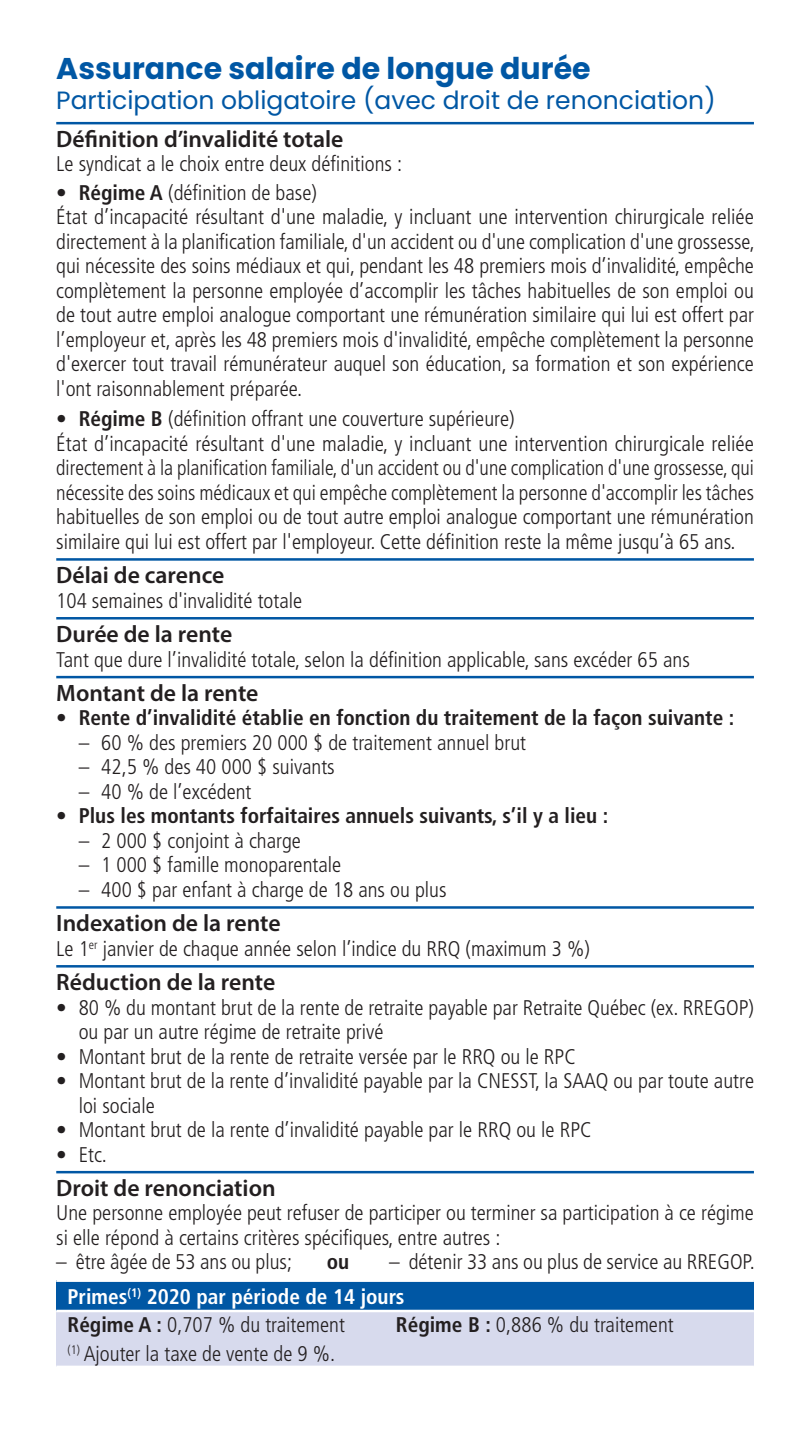
<style>
.page{position:relative;width:810px;height:1440px;background:#fff}
.page>*{position:absolute;margin:0;border:0;box-sizing:border-box;transform-origin:0 0}
.ti{font:700 30px "Poppins";color:#0057a4}
.t1{font:25px "Poppins";color:#0057a4}
.filet{font:600 23.75px "Myriad Pro";color:#231f20}
.filet-2{font:300 condensed 21.25px/24.5px "Frutiger LT Std";color:#231f20}
.t2{font:700 condensed 21.25px "Frutiger LT Std";color:#231f20}
.t3{font:700 condensed 21.25px "Frutiger LT Std";color:#fff}
.s1{font-weight:700}
</style>
<div class="page">
<hr style="left:56px;top:122px;width:698px;height:2px;background:#0057a4">
<hr style="left:56px;top:558px;width:698px;height:3px;background:#0057a4">
<hr style="left:56px;top:617px;width:698px;height:3px;background:#0057a4">
<hr style="left:56px;top:676px;width:698px;height:2px;background:#0057a4">
<hr style="left:56px;top:906px;width:698px;height:3px;background:#0057a4">
<hr style="left:56px;top:965px;width:698px;height:3px;background:#0057a4">
<hr style="left:56px;top:1171px;width:698px;height:2px;background:#0057a4">
<div style="left:56px;top:1281px;width:698px;height:30px;background:#0057a4"></div>
<div style="left:56px;top:1311px;width:698px;height:56px;background:#d7daed"></div>
<hr style="left:56px;top:1279px;width:698px;height:3px;background:#fff">
<hr style="left:56px;top:1310px;width:698px;height:2px;background:#fff">
<hr style="left:56px;top:1366px;width:698px;height:2px;background:#fff">
<p class="ti" style="left:56px;top:51px;width:536px">Assurance salaire de longue durée</p>
<p class="t1" style="left:56px;top:86px;width:661px">Participation obligatoire (avec droit de renonciation)</p>
<p class="filet" style="left:56px;top:124px;width:289px">Définition d’invalidité totale</p>
<p class="filet-2" style="left:56px;top:152px;width:347px">Le syndicat a le choix entre deux définitions :</p>
<p class="filet-2" style="left:56px;top:181px;width:262px"><span class="s1">• Régime A</span> (définition de base)</p>
<p class="filet-2" style="left:56px;top:205px;width:700px;text-align:justify">État d’incapacité résultant d'une maladie, y incluant une intervention chirurgicale reliée directement à la planification familiale, d'un accident ou d'une complication d'une grossesse, qui nécessite des soins médiaux et qui, pendant les 48 premiers mois d’invalidité, empêche complètement la personne employée d’accomplir les tâches habituelles de son emploi ou de tout autre emploi analogue comportant une rémunération similaire qui lui est offert par l’employeur et, après les 48 premiers mois d'invalidité, empêche complètement la personne d'exercer tout travail rémunérateur auquel son éducation, sa formation et son expérience l'ont raisonnablement préparée.</p>
<p class="filet-2" style="left:56px;top:407px;width:460px"><span class="s1">• Régime B</span> (définition offrant une couverture supérieure)</p>
<p class="filet-2" style="left:56px;top:432px;width:699px;text-align:justify">État d’incapacité résultant d'une maladie, y incluant une intervention chirurgicale reliée directement à la planification familiale, d'un accident ou d'une complication d'une grossesse, qui nécessite des soins médicaux et qui empêche complètement la personne d'accomplir les tâches habituelles de son emploi ou de tout autre emploi analogue comportant une rémunération similaire qui lui est offert par l'employeur. Cette définition reste la même jusqu’à 65 ans.</p>
<p class="filet" style="left:56px;top:560px;width:170px">Délai de carence</p>
<p class="filet-2" style="left:56px;top:588px;width:247px">104 semaines d'invalidité totale</p>
<p class="filet" style="left:56px;top:619px;width:177px">Durée de la rente</p>
<p class="filet-2" style="left:56px;top:647px;width:635px">Tant que dure l’invalidité totale, selon la définition applicable, sans excéder 65 ans</p>
<p class="filet" style="left:56px;top:678px;width:204px">Montant de la rente</p>
<p class="t2" style="left:56px;top:705px;width:679px">• Rente d’invalidité établie en fonction du traitement de la façon suivante :</p>
<p class="filet-2" style="left:79px;top:731px;width:449px">– 60 % des premiers 20 000 $ de traitement annuel brut</p>
<p class="filet-2" style="left:79px;top:755px;width:257px">– 42,5 % des 40 000 $ suivants</p>
<p class="filet-2" style="left:79px;top:780px;width:174px">– 40 % de l’excédent</p>
<p class="t2" style="left:56px;top:803px;width:553px">• Plus les montants forfaitaires annuels suivants, s’il y a lieu :</p>
<p class="filet-2" style="left:79px;top:829px;width:224px">– 2 000 $ conjoint à charge</p>
<p class="filet-2" style="left:79px;top:853px;width:264px">– 1 000 $ famille monoparentale</p>
<p class="filet-2" style="left:79px;top:878px;width:369px">– 400 $ par enfant à charge de 18 ans ou plus</p>
<p class="filet" style="left:56px;top:908px;width:226px">Indexation de la rente</p>
<p class="filet-2" style="left:56px;top:936px;width:535px">Le 1<sup>er</sup> janvier de chaque année selon l’indice du RRQ (maximum 3 %)</p>
<p class="filet" style="left:56px;top:967px;width:220px">Réduction de la rente</p>
<p class="filet-2" style="left:79px;top:995px;width:677px;text-indent:-22px">• 80 % du montant brut de la rente de retraite payable par Retraite Québec (ex. RREGOP) ou par un autre régime de retraite privé</p>
<p class="filet-2" style="left:56px;top:1044px;width:521px">• Montant brut de la rente de retraite versée par le RRQ ou le RPC</p>
<p class="filet-2" style="left:79px;top:1069px;width:677px;text-indent:-22px">• Montant brut de la rente d’invalidité payable par la CNESST, la SAAQ ou par toute autre loi sociale</p>
<p class="filet-2" style="left:56px;top:1118px;width:537px">• Montant brut de la rente d’invalidité payable par le RRQ ou le RPC</p>
<p class="filet-2" style="left:56px;top:1142px;width:52px">• Etc.</p>
<p class="filet" style="left:56px;top:1173px;width:221px">Droit de renonciation</p>
<p class="filet-2" style="left:56px;top:1201px;width:699px">Une personne employée peut refuser de participer ou terminer sa participation à ce régime si elle répond à certains critères spécifiques, entre autres :</p>
<p class="filet-2" style="left:56px;top:1250px;width:237px">– être âgée de 53 ans ou plus;</p>
<p class="t2" style="left:327px;top:1249px;width:24px">ou</p>
<p class="filet-2" style="left:389px;top:1250px;width:367px">– détenir 33 ans ou plus de service au RREGOP.</p>
<p class="t3" style="left:68px;top:1284px;width:338px">Primes<sup>(1)</sup> 2020 par période de 14 jours</p>
<p class="filet-2" style="left:68px;top:1313px;width:279px"><span class="s1">Régime A :</span> 0,707 % du traitement</p>
<p class="filet-2" style="left:396px;top:1313px;width:279px"><span class="s1">Régime B :</span> 0,886 % du traitement</p>
<p class="filet-2" style="left:68px;top:1342px;width:269px"><sup>(1)</sup> Ajouter la taxe de vente de 9 %.</p>
</div>
